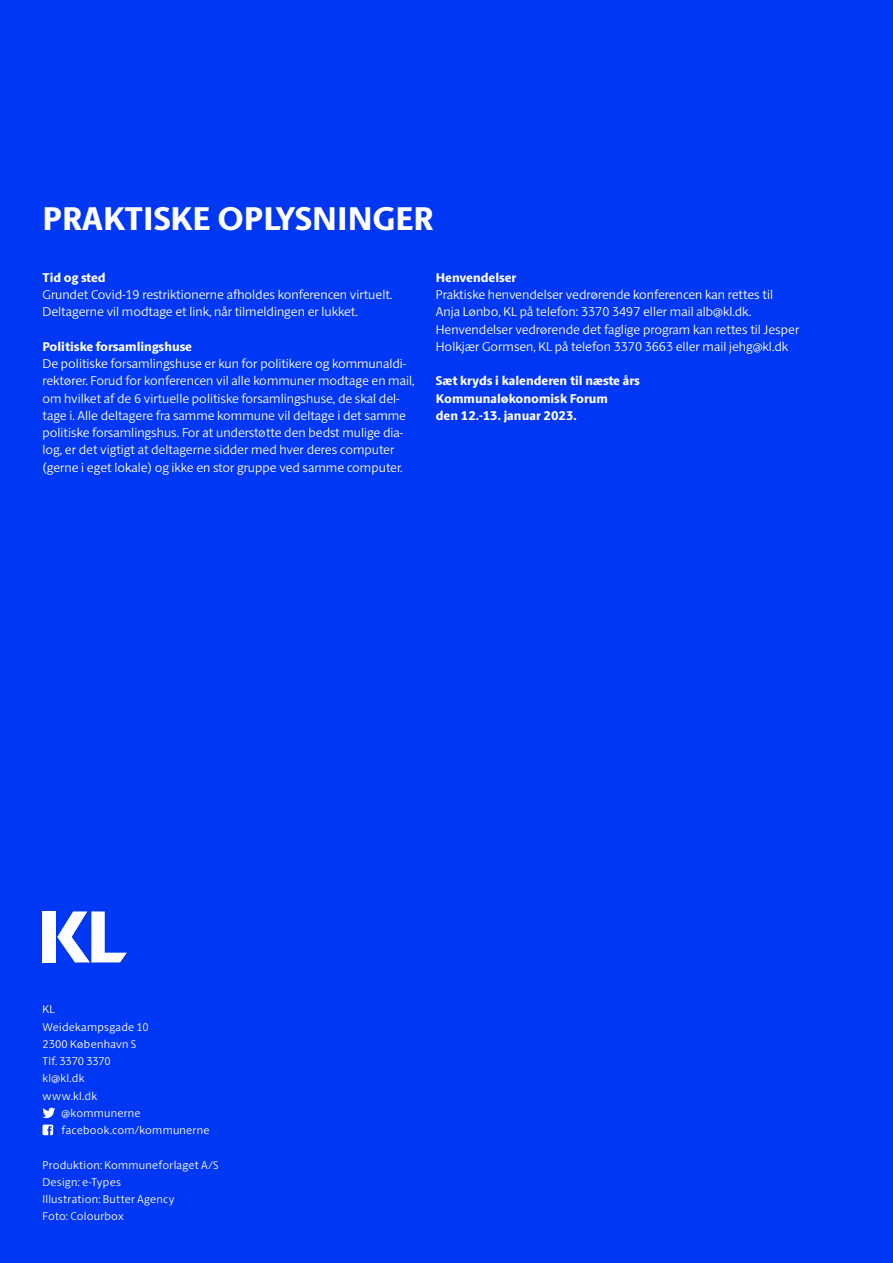
<style>
.page{position:relative;width:893px;height:1263px;background:#0037f3}
.page>*{position:absolute;margin:0;border:0;box-sizing:border-box;transform-origin:0 0}
.Rubrik_2_-_SANS{font:800 33px "ID Sans";color:#fff}
.Brødtekst_-_SANS{font:300 12.75px/17.2px "ID Sans";color:#fff}
.Brødtekst_-_SANS-2{font:800 12.75px/17.2px "ID Sans";color:#fff}
.Kolofon{font:300 11.25px "ID Sans";letter-spacing:.025em;color:#fff}
.Kolofon-2{font:300 11.25px "ID Sans";letter-spacing:-.015em;color:#fff}
</style>
<div class="page">
<svg style="left:43px;top:1108px;width:12px;height:10px"></svg>
<svg style="left:43px;top:1124px;width:10px;height:11px"></svg>
<div style="left:43px;top:911px;width:13px;height:51px;background:#fff"></div>
<svg style="left:57px;top:911px;width:70px;height:51px"></svg>
<h2 class="Rubrik_2_-_SANS" style="left:43px;top:198px;width:393px">PRAKTISKE OPLYSNINGER</h2>
<p class="Brødtekst_-_SANS-2" style="left:43px;top:269px;width:65px">Tid og sted</p>
<p class="Brødtekst_-_SANS" style="left:43px;top:286px;width:351px">Grundet Covid-19 restriktionerne afholdes konferencen virtuelt.<br>Deltagerne vil modtage et link, når tilmeldingen er lukket.</p>
<p class="Brødtekst_-_SANS-2" style="left:43px;top:338px;width:151px">Politiske forsamlingshuse</p>
<p class="Brødtekst_-_SANS" style="left:43px;top:355px;width:374px">De politiske forsamlingshuse er kun for politikere og kommunaldi&shy;rektører. Forud for konferencen vil alle kommuner modtage en mail, om hvilket af de 6 virtuelle politiske forsamlingshuse, de skal del&shy;tage i. Alle deltagere fra samme kommune vil deltage i det samme politiske forsamlingshus. For at understøtte den bedst mulige dia&shy;log, er det vigtigt at deltagerne sidder med hver deres computer (gerne i eget lokale) og ikke en stor gruppe ved samme computer.</p>
<p class="Brødtekst_-_SANS-2" style="left:436px;top:269px;width:82px">Henvendelser</p>
<p class="Brødtekst_-_SANS" style="left:436px;top:286px;width:339px">Praktiske henvendelser vedrørende konferencen kan rettes til</p>
<p class="Brødtekst_-_SANS" style="left:436px;top:303px;width:317px">Anja Lønbo, KL på telefon: 3370 3497 eller mail alb@kl.dk.</p>
<p class="Brødtekst_-_SANS" style="left:436px;top:320px;width:365px">Henvendelser vedrørende det faglige program kan rettes til Jesper<br>Holkjær Gormsen, KL på telefon 3370 3663 eller mail jehg@kl.dk</p>
<p class="Brødtekst_-_SANS-2" style="left:436px;top:372px;width:205px">Sæt kryds i kalenderen til næste års<br>Kommunaløkonomisk Forum<br>den 12.-13. januar 2023.</p>
<p class="Kolofon" style="left:43px;top:1003px;width:14px">KL</p>
<p class="Kolofon" style="left:43px;top:1020px;width:108px">Weidekampsgade 10</p>
<p class="Kolofon" style="left:43px;top:1037px;width:95px">2300 København S</p>
<p class="Kolofon-2" style="left:43px;top:1054px;width:70px">Tlf. 3370 3370</p>
<p class="Kolofon" style="left:43px;top:1072px;width:43px">kl@kl.dk</p>
<p class="Kolofon" style="left:43px;top:1089px;width:56px">www.kl.dk</p>
<p class="Kolofon" style="left:62px;top:1106px;width:80px">@kommunerne</p>
<p class="Kolofon" style="left:62px;top:1123px;width:149px">facebook.com/kommunerne</p>
<p class="Kolofon" style="left:43px;top:1158px;width:177px">Produktion: Kommuneforlaget A/S</p>
<p class="Kolofon" style="left:43px;top:1175px;width:80px">Design: e-Types</p>
<p class="Kolofon" style="left:43px;top:1192px;width:134px">Illustration: Butter Agency</p>
<p class="Kolofon" style="left:43px;top:1210px;width:83px">Foto: Colourbox</p>
</div>
